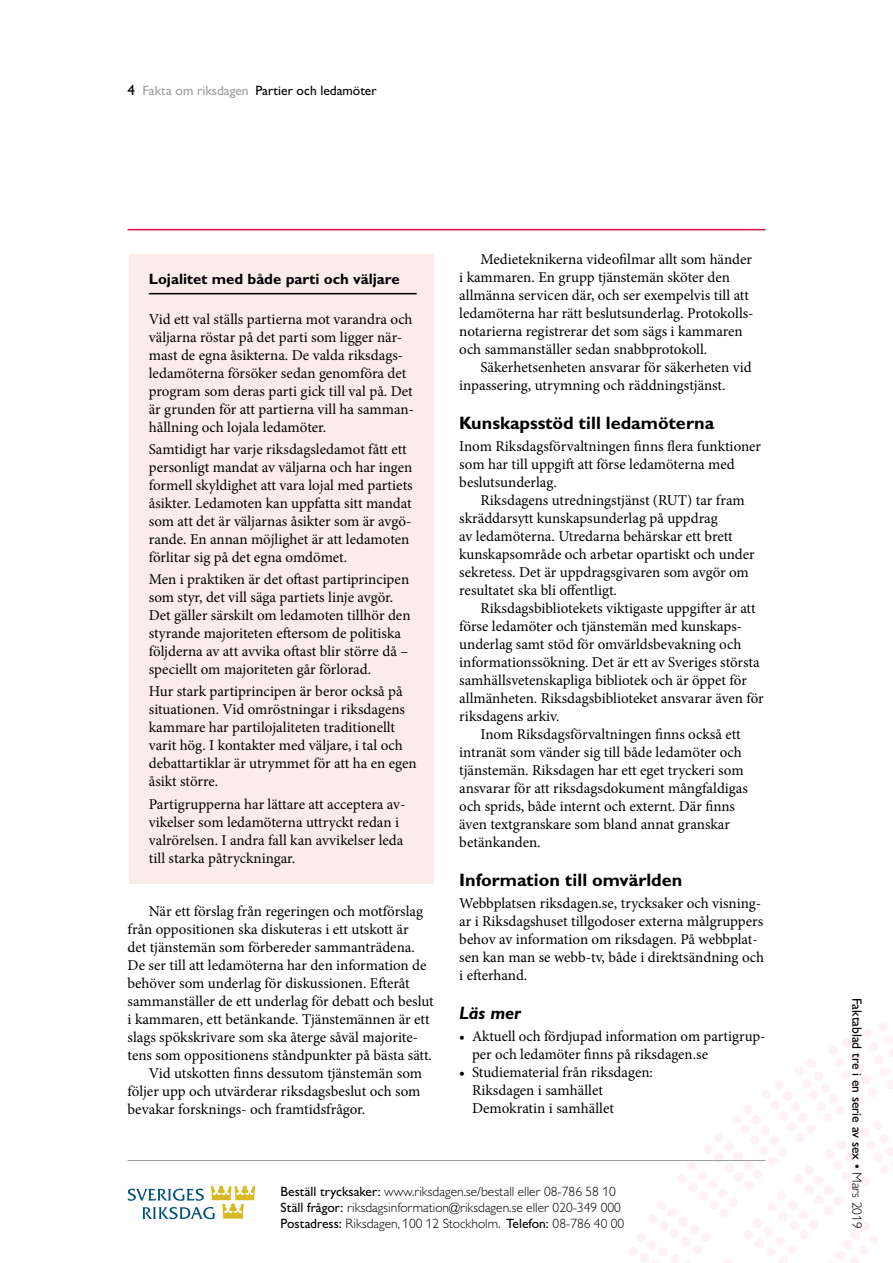
<style>
.page{position:relative;width:893px;height:1263px;background:#fff}
.page>*{position:absolute;margin:0;border:0;box-sizing:border-box;transform-origin:0 0}
.t1{font:700 18px "Gill Sans Profor Riksdagen";color:#000}
.t2{font:italic 700 18px "Gill Sans Profor Riksdagen";color:#000}
.t3{font:15px/18px "Minion Pro";color:#000}
.t4{font:700 15px "Gill Sans Profor Riksdagen";color:#000}
.t5{font:300 13.5px/16.2px "Gill Sans Profor Riksdagen";color:#000}
.t6{font:500 13.5px "Gill Sans Profor Riksdagen";color:#000}
.s1{font-size:15px}
.s2{color:#9d9d9c}
.s3{font-weight:500}
.s4{font-weight:300}
</style>
<div class="page">
<svg style="left:629px;top:1023px;width:264px;height:240px"></svg>
<svg style="left:128px;top:1185px;width:127px;height:34px"></svg>
<hr style="left:128px;top:1160px;width:637px;height:1px;background:#9d9d9c">
<hr style="left:128px;top:229px;width:637px;height:1px;background:#d60f3c">
<div style="left:129px;top:254px;width:305px;height:630px;background:#fbecea"></div>
<hr style="left:149px;top:293px;width:268px;height:1px;background:#000">
<p class="t6" style="left:128px;top:83px;width:251px"><span class="s1">4</span> <span class="s2">Fakta om riksdagen</span> Partier och ledamöter</p>
<p class="t4" style="left:149px;top:270px;width:253px">Lojalitet med både parti och väljare</p>
<p class="t3" style="left:149px;top:310px;width:267px">Vid ett val ställs partierna mot varandra och väljarna röstar på det parti som ligger när&shy;mast de egna åsikterna. De valda riksdags&shy;ledamöterna försöker sedan genomföra det program som deras parti gick till val på. Det är grunden för att partierna vill ha samman&shy;hållning och lojala ledamöter.</p>
<p class="t3" style="left:149px;top:440px;width:265px">Samtidigt har varje riksdagsledamot fått ett personligt mandat av väljarna och har ingen formell skyldighet att vara lojal med partiets åsikter. Ledamoten kan uppfatta sitt mandat som att det är väljarnas åsikter som är avgö&shy;rande. En annan möjlighet är att ledamoten förlitar sig på det egna omdömet.</p>
<p class="t3" style="left:149px;top:570px;width:263px">Men i praktiken är det oftast partiprincipen som styr, det vill säga partiets linje avgör.<br>Det gäller särskilt om ledamoten tillhör den styrande majoriteten eftersom de politiska följderna av att avvika oftast blir större då – speciellt om majoriteten går förlorad.</p>
<p class="t3" style="left:149px;top:683px;width:269px">Hur stark partiprincipen är beror också på situationen. Vid omröstningar i riksdagens kammare har partilojaliteten traditionellt varit hög. I kontakter med väljare, i tal och debattartiklar är utrymmet för att ha en egen åsikt större.</p>
<p class="t3" style="left:149px;top:795px;width:258px">Partigrupperna har lättare att acceptera av&shy;vikelser som ledamöterna uttryckt redan i valrörelsen. I andra fall kan avvikelser leda till starka påtryckningar.</p>
<p class="t3" style="left:149px;top:902px;width:276px">När ett förslag från regeringen och motförslag</p>
<p class="t3" style="left:128px;top:920px;width:282px">från oppositionen ska diskuteras i ett utskott är</p>
<p class="t3" style="left:128px;top:938px;width:289px">det tjänstemän som förbereder sammanträdena.</p>
<p class="t3" style="left:128px;top:956px;width:300px">De ser till att ledamöterna har den information de</p>
<p class="t3" style="left:128px;top:974px;width:284px">behöver som underlag för diskussionen. Efteråt</p>
<p class="t3" style="left:128px;top:992px;width:308px">sammanställer de ett underlag för debatt och beslut</p>
<p class="t3" style="left:128px;top:1010px;width:303px">i kammaren, ett betänkande. Tjänstemännen är ett</p>
<p class="t3" style="left:128px;top:1028px;width:292px">slags spökskrivare som ska återge såväl majorite-</p>
<p class="t3" style="left:128px;top:1046px;width:306px">tens som oppositionens ståndpunkter på bästa sätt.</p>
<p class="t3" style="left:149px;top:1064px;width:275px">Vid utskotten finns dessutom tjänstemän som</p>
<p class="t3" style="left:128px;top:1082px;width:294px">följer upp och utvärderar riksdagsbeslut och som</p>
<p class="t3" style="left:128px;top:1100px;width:239px">bevakar forsknings- och framtidsfrågor.</p>
<p class="t3" style="left:459px;top:250px;width:296px;text-indent:21px">Medieteknikerna videofilmar allt som händer i kammaren. En grupp tjänstemän sköter den allmänna servicen där, och ser exempelvis till att ledamöterna har rätt beslutsunderlag. Protokolls&shy;notarierna registrerar det som sägs i kammaren och sammanställer sedan snabbprotokoll.</p>
<p class="t3" style="left:459px;top:358px;width:294px;text-indent:21px">Säkerhetsenheten ansvarar för säkerheten vid inpassering, utrymning och räddningstjänst.</p>
<p class="t1" style="left:459px;top:412px;width:257px">Kunskapsstöd till ledamöterna</p>
<p class="t3" style="left:459px;top:437px;width:303px">Inom Riksdagsförvaltningen finns flera funktioner som har till uppgift att förse ledamöterna med beslutsunderlag.</p>
<p class="t3" style="left:459px;top:491px;width:297px;text-indent:21px">Riksdagens utredningstjänst (RUT) tar fram skräddarsytt kunskapsunderlag på uppdrag<br>av ledamöterna. Utredarna behärskar ett brett kunskapsområde och arbetar opartiskt och under sekretess. Det är uppdragsgivaren som avgör om resultatet ska bli offentligt.</p>
<p class="t3" style="left:480px;top:599px;width:277px">Riksdagsbibliotekets viktigaste uppgifter är att</p>
<p class="t3" style="left:459px;top:617px;width:284px">förse ledamöter och tjänstemän med kunskaps-</p>
<p class="t3" style="left:459px;top:635px;width:284px">underlag samt stöd för omvärldsbevakning och</p>
<p class="t3" style="left:459px;top:653px;width:302px">informationssökning. Det är ett av Sveriges största</p>
<p class="t3" style="left:459px;top:671px;width:289px">samhällsvetenskapliga bibliotek och är öppet för</p>
<p class="t3" style="left:459px;top:689px;width:306px">allmänheten. Riksdagsbiblioteket ansvarar även för</p>
<p class="t3" style="left:459px;top:707px;width:102px">riksdagens arkiv.</p>
<p class="t3" style="left:480px;top:725px;width:262px">Inom Riksdagsförvaltningen finns också ett</p>
<p class="t3" style="left:459px;top:743px;width:284px">intranät som vänder sig till både ledamöter och</p>
<p class="t3" style="left:459px;top:761px;width:286px">tjänstemän. Riksdagen har ett eget tryckeri som</p>
<p class="t3" style="left:459px;top:779px;width:290px">ansvarar för att riksdagsdokument mångfaldigas</p>
<p class="t3" style="left:459px;top:797px;width:277px">och sprids, både internt och externt. Där finns</p>
<p class="t3" style="left:459px;top:815px;width:272px">även textgranskare som bland annat granskar</p>
<p class="t3" style="left:459px;top:833px;width:83px">betänkanden.</p>
<p class="t1" style="left:459px;top:869px;width:225px">Information till omvärlden</p>
<p class="t3" style="left:459px;top:894px;width:306px">Webbplatsen riksdagen.se, trycksaker och visning&shy;ar i Riksdagshuset tillgodoser externa målgruppers behov av information om riksdagen. På webbplat&shy;sen kan man se webb-tv, både i direktsändning och i efterhand.</p>
<p class="t2" style="left:459px;top:1002px;width:63px">Läs mer</p>
<p class="t3" style="left:472px;top:1028px;width:295px;text-indent:-13px">• Aktuell och fördjupad information om partigrup&shy;per och ledamöter finns på riksdagen.se</p>
<p class="t3" style="left:472px;top:1064px;width:182px;text-indent:-13px">• Studiematerial från riksdagen:<br>Riksdagen i samhället<br>Demokratin i samhället</p>
<p class="t5" style="left:281px;top:1183px;width:345px"><span class="s3">Beställ trycksaker:</span> www.riksdagen.se/bestall eller 08-786 58 10<br><span class="s3">Ställ frågor:</span> riksdagsinformation@riksdagen.se eller 020-349 000<br><span class="s3">Postadress:</span> Riksdagen, 100 12 Stockholm. <span class="s3">Telefon:</span> 08-786 40 00</p>
<p class="t6" style="left:865px;top:998px;width:232px;rotate:90deg">Faktablad tre i en serie av sex • <span class="s4">Mars 2019</span></p>
</div>
